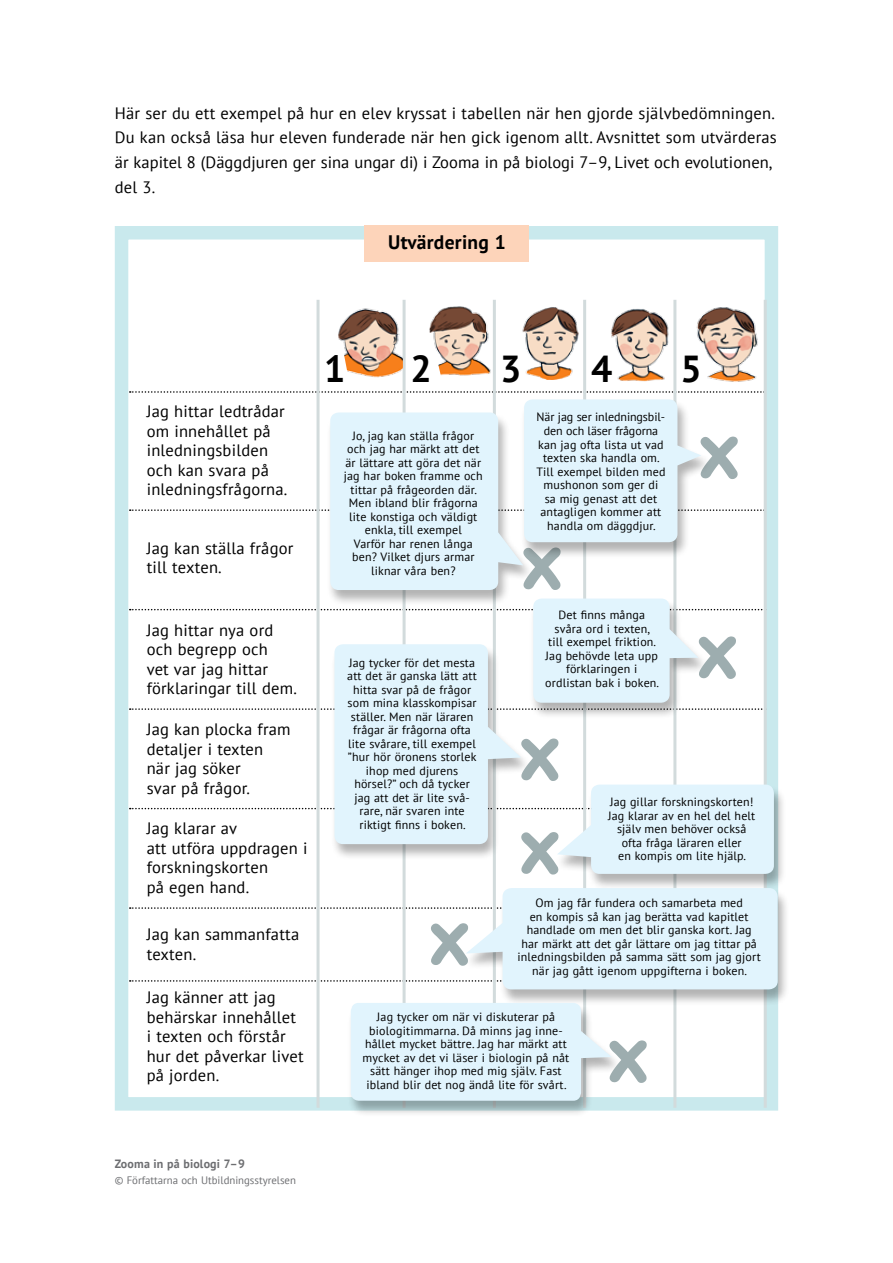
<style>
.page{position:relative;width:893px;height:1263px;background:#fff}
.page>*{position:absolute;margin:0;border:0;box-sizing:border-box;transform-origin:0 0}
.t1{font:700 37.5px "PT Sans";color:#000}
.t2{font:700 19.5px "PT Sans";letter-spacing:.015em;color:#000}
.t3{font:16.5px/19.5px "PT Sans";letter-spacing:.015em;color:#000}
.t4{font:12px/13.5px "PT Sans";letter-spacing:.015em;color:#000;text-align:center}
.t5{font:700 12px "PT Sans";letter-spacing:.015em;color:#6d6e71}
.t6{font:10.8px "PT Sans";color:#6d6e71}
</style>
<div class="page">
<div style="left:115px;top:226px;width:663px;height:884px;border:14px solid #c9e9ed"></div>
<svg style="left:130px;top:391px;width:634px;height:2px"></svg>
<hr style="left:317px;top:300px;width:3px;height:808px;background:#d2dbdc">
<hr style="left:403px;top:300px;width:3px;height:808px;background:#d2dbdc">
<hr style="left:493px;top:300px;width:3px;height:808px;background:#d2dbdc">
<hr style="left:583px;top:300px;width:3px;height:808px;background:#d2dbdc">
<hr style="left:673px;top:300px;width:3px;height:808px;background:#d2dbdc">
<hr style="left:764px;top:300px;width:3px;height:808px;background:#d2dbdc">
<div style="left:555px;top:785px;width:231px;height:106px;background:#000;opacity:.3"></div>
<div style="left:463px;top:888px;width:327px;height:118px;background:#000;opacity:.3"></div>
<div style="left:347px;top:1003px;width:276px;height:115px;background:#000;opacity:.3"></div>
<div style="left:326px;top:413px;width:209px;height:194px;background:#000;opacity:.3"></div>
<img style="left:338px;top:302px;width:65px;height:78px">
<img style="left:429px;top:306px;width:62px;height:70px">
<img style="left:522px;top:307px;width:57px;height:73px">
<img style="left:611px;top:309px;width:58px;height:73px">
<img style="left:696px;top:304px;width:68px;height:81px">
<svg style="left:130px;top:888px;width:648px;height:101px"></svg>
<svg style="left:351px;top:1003px;width:296px;height:98px;background:#e1f1f8"></svg>
<svg style="left:130px;top:598px;width:644px;height:277px"></svg>
<div style="left:364px;top:225px;width:165px;height:36px;background:#fdd4ba"></div>
<svg style="left:130px;top:399px;width:634px;height:191px"></svg>
<p class="t3" style="left:115px;top:100px;width:663px;line-height:24.8px">Här ser du ett exempel på hur en elev kryssat i tabellen när hen gjorde självbedömningen.<br>Du kan också läsa hur eleven funderade när hen gick igenom allt. Avsnittet som utvärderas är kapitel 8 (Däggdjuren ger sina ungar di) i Zooma in på biologi 7–9, Livet och evolutionen, del 3.</p>
<h2 class="t2" style="left:388px;top:229px;width:119px">Utvärdering 1</h2>
<h3 class="t3" style="left:147px;top:401px;width:142px">Jag hittar ledtrådar om innehållet på inledningsbilden och kan svara på inledningsfrågorna.</h3>
<h3 class="t3" style="left:147px;top:538px;width:148px">Jag kan ställa frågor till texten.</h3>
<h3 class="t3" style="left:147px;top:620px;width:152px">Jag hittar nya ord och begrepp och<br>vet var jag hittar förklaringar till dem.</h3>
<h3 class="t3" style="left:147px;top:719px;width:145px">Jag kan plocka fram detaljer i texten<br>när jag söker<br>svar på frågor.</h3>
<h3 class="t3" style="left:147px;top:818px;width:162px">Jag klarar av<br>att utföra uppdragen i forskningskorten<br>på egen hand.</h3>
<h3 class="t3" style="left:147px;top:924px;width:154px">Jag kan sammanfatta texten.</h3>
<h3 class="t3" style="left:147px;top:987px;width:158px">Jag känner att jag behärskar innehållet i texten och förstår hur det påverkar livet på jorden.</h3>
<h1 class="t1" style="left:324px;top:344px;width:23px">1</h1>
<h1 class="t1" style="left:410px;top:344px;width:23px">2</h1>
<h1 class="t1" style="left:500px;top:344px;width:23px">3</h1>
<h1 class="t1" style="left:591px;top:344px;width:23px">4</h1>
<h1 class="t1" style="left:680px;top:344px;width:23px">5</h1>
<p class="t4" style="left:344px;top:428px;width:140px">Jo, jag kan ställa frågor och jag har märkt att det är lättare att göra det när jag har boken framme och tittar på frågeorden där.<br>Men ibland blir frågorna lite konstiga och väldigt enkla, till exempel<br>Varför har renen långa ben? Vilket djurs armar liknar våra ben?</p>
<p class="t4" style="left:536px;top:410px;width:131px">När jag ser inledningsbil&shy;den och läser frågorna kan jag ofta lista ut vad texten ska handla om.<br>Till exempel bilden med mushonon som ger di<br>sa mig genast att det antagligen kommer att handla om däggdjur.</p>
<p class="t4" style="left:545px;top:608px;width:115px">Det finns många svåra ord i texten,<br>till exempel friktion.<br>Jag behövde leta upp förklaringen i ordlistan bak i boken.</p>
<p class="t4" style="left:347px;top:655px;width:131px">Jag tycker för det mesta att det är ganska lätt att hitta svar på de frågor som mina klasskompisar ställer. Men när läraren frågar är frågorna ofta lite svårare, till exempel ”hur hör öronens storlek ihop med djurens hörsel?” och då tycker jag att det är lite svå&shy;rare, när svaren inte riktigt finns i boken.</p>
<p class="t4" style="left:608px;top:795px;width:149px">Jag gillar forskningskorten!<br>Jag klarar av en hel del helt själv men behöver också ofta fråga läraren eller<br>en kompis om lite hjälp.</p>
<p class="t4" style="left:517px;top:896px;width:245px">Om jag får fundera och samarbeta med<br>en kompis så kan jag berätta vad kapitlet handlade om men det blir ganska kort. Jag har märkt att det går lättare om jag tittar på inledningsbilden på samma sätt som jag gjort när jag gått igenom uppgifterna i boken.</p>
<p class="t4" style="left:363px;top:1010px;width:208px">Jag tycker om när vi diskuterar på biologitimmarna. Då minns jag inne&shy;hållet mycket bättre. Jag har märkt att mycket av det vi läser i biologin på nåt sätt hänger ihop med mig själv. Fast ibland blir det nog ändå lite för svårt.</p>
<p class="t5" style="left:115px;top:1155px;width:131px">Zooma in på biologi 7–9</p>
<p class="t6" style="left:115px;top:1173px;width:183px">© Författarna och Utbildningsstyrelsen</p>
</div>
